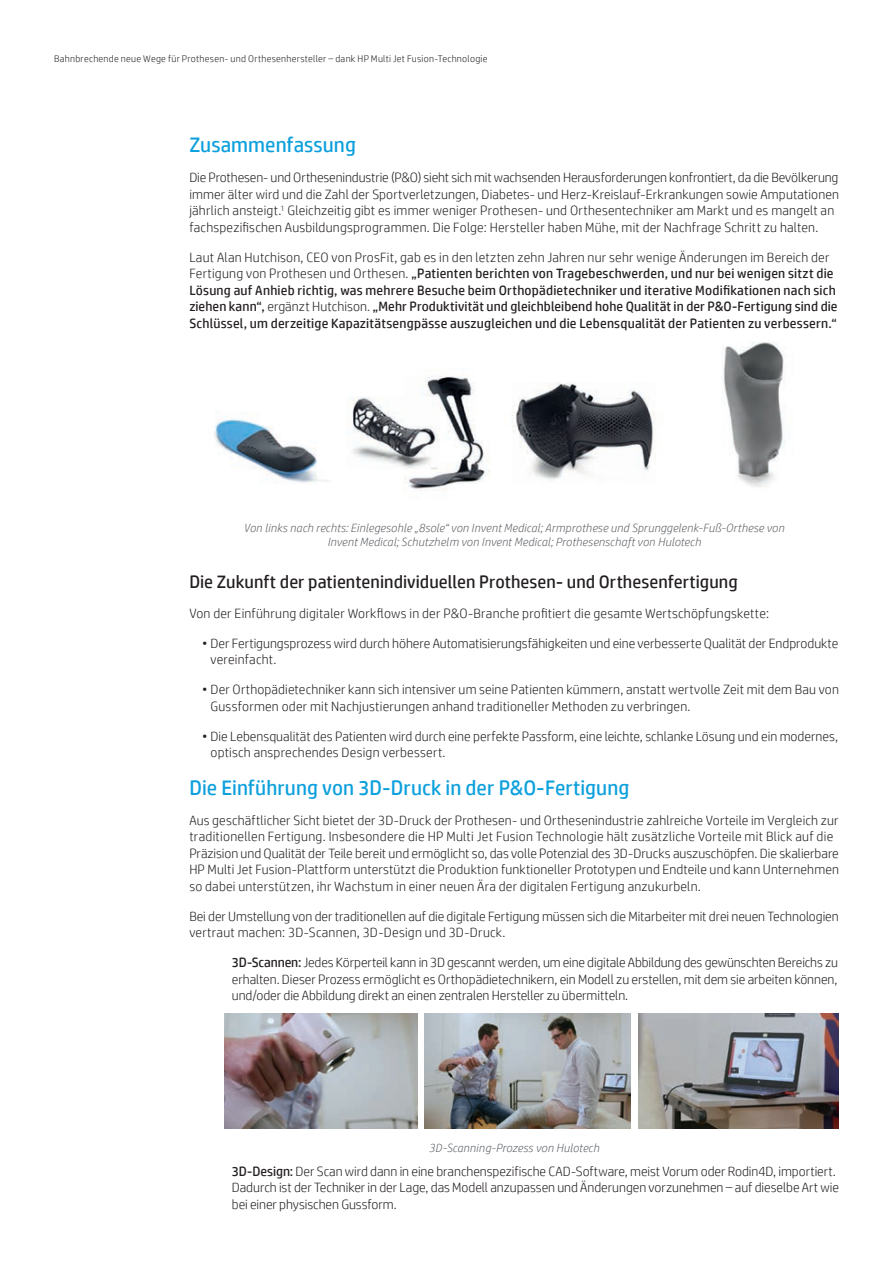
<style>
.page{position:relative;width:893px;height:1263px;background:#fff}
.page>*{position:absolute;margin:0;border:0;box-sizing:border-box;transform-origin:0 0}
.Subhead_14_16_blue{font:21px "HP Simplified";color:#0ca0dd}
.Headline_12_Regular{font:18px "HP Simplified";color:#231f20}
.Body{font:300 13.5px/16.5px "HP Simplified";letter-spacing:.01em;color:#231f20}
.Body-2{font:13.5px/16.5px "HP Simplified";letter-spacing:.015em;color:#231f20}
.Body_Left_Indent{font:300 13.5px/16.5px "HP Simplified";letter-spacing:-.005em;color:#231f20;text-align:justify}
.Image_Text_8{font:italic 300 12px/14.4px "HP Simplified";letter-spacing:.01em;color:#5f6368;text-align:center}
.t1{font:300 9.75px "HP Simplified";letter-spacing:.025em;color:#231f20}
.s1{font-weight:300}
.s2{font-weight:400}
</style>
<div class="page">
<img style="left:214px;top:342px;width:572px;height:149px">
<img style="left:225px;top:1014px;width:192px;height:114px">
<img style="left:425px;top:1014px;width:206px;height:114px">
<img style="left:638px;top:1014px;width:201px;height:114px">
<p class="t1" style="left:54px;top:52px;width:435px">Bahnbrechende neue Wege für Prothesen- und Orthesenhersteller – dank HP Multi Jet Fusion-Technologie</p>
<p class="Subhead_14_16_blue" style="left:189px;top:131px;width:168px">Zusammenfassung</p>
<p class="Body" style="left:189px;top:169px;width:651px">Die Prothesen- und Orthesenindustrie (P&amp;O) sieht sich mit wachsenden Herausforderungen konfrontiert, da die Bevölkerung immer älter wird und die Zahl der Sportverletzungen, Diabetes- und Herz-Kreislauf-Erkrankungen sowie Amputationen jährlich ansteigt.<sup>1</sup> Gleichzeitig gibt es immer weniger Prothesen- und Orthesentechniker am Markt und es mangelt an fachspezifischen Ausbildungsprogrammen. Die Folge: Hersteller haben Mühe, mit der Nachfrage Schritt zu halten.</p>
<p class="Body-2" style="left:189px;top:249px;width:650px"><span class="s1">Laut Alan Hutchison, CEO von ProsFit, gab es in den letzten zehn Jahren nur sehr wenige Änderungen im Bereich der Fertigung von Prothesen und Orthesen.</span> „Patienten berichten von Tragebeschwerden, und nur bei wenigen sitzt die Lösung auf Anhieb richtig, was mehrere Besuche beim Orthopädietechniker und iterative Modifikationen nach sich ziehen kann“, <span class="s1">ergänzt Hutchison.</span> „Mehr Produktivität und gleichbleibend hohe Qualität in der P&amp;O-Fertigung sind die Schlüssel, um derzeitige Kapazitätsengpässe auszugleichen und die Lebensqualität der Patienten zu verbessern.“</p>
<p class="Image_Text_8" style="left:244px;top:520px;width:542px">Von links nach rechts: Einlegesohle „8sole“ von Invent Medical; Armprothese und Sprunggelenk-Fuß-Orthese von<br>Invent Medical; Schutzhelm von Invent Medical; Prothesenschaft von Hulotech</p>
<p class="Headline_12_Regular" style="left:189px;top:570px;width:550px">Die Zukunft der patientenindividuellen Prothesen- und Orthesenfertigung</p>
<p class="Body" style="left:189px;top:605px;width:581px">Von der Einführung digitaler Workflows in der P&amp;O-Branche profitiert die gesamte Wertschöpfungskette:</p>
<p class="Body" style="left:211px;top:635px;width:629px;text-indent:-9px">• Der Fertigungsprozess wird durch höhere Automatisierungsfähigkeiten und eine verbesserte Qualität der Endprodukte vereinfacht.</p>
<p class="Body" style="left:211px;top:681px;width:630px;text-indent:-9px">• Der Orthopädietechniker kann sich intensiver um seine Patienten kümmern, anstatt wertvolle Zeit mit dem Bau von<br>Gussformen oder mit Nachjustierungen anhand traditioneller Methoden zu verbringen.</p>
<p class="Body" style="left:211px;top:728px;width:629px;text-indent:-9px">• Die Lebensqualität des Patienten wird durch eine perfekte Passform, eine leichte, schlanke Lösung und ein modernes, optisch ansprechendes Design verbessert.</p>
<p class="Subhead_14_16_blue" style="left:189px;top:774px;width:441px">Die Einführung von 3D-Druck in der P&amp;O-Fertigung</p>
<p class="Body" style="left:189px;top:812px;width:651px">Aus geschäftlicher Sicht bietet der 3D-Druck der Prothesen- und Orthesenindustrie zahlreiche Vorteile im Vergleich zur traditionellen Fertigung. Insbesondere die HP Multi Jet Fusion Technologie hält zusätzliche Vorteile mit Blick auf die Präzision und Qualität der Teile bereit und ermöglicht so, das volle Potenzial des 3D-Drucks auszuschöpfen. Die skalierbare HP Multi Jet Fusion-Plattform unterstützt die Produktion funktioneller Prototypen und Endteile und kann Unternehmen so dabei unterstützen, ihr Wachstum in einer neuen Ära der digitalen Fertigung anzukurbeln.</p>
<p class="Body" style="left:189px;top:908px;width:651px">Bei der Umstellung von der traditionellen auf die digitale Fertigung müssen sich die Mitarbeiter mit drei neuen Technologien vertraut machen: 3D-Scannen, 3D-Design und 3D-Druck.</p>
<p class="Body_Left_Indent" style="left:232px;top:954px;width:608px"><span class="s2">3D-Scannen:</span> Jedes Körperteil kann in 3D gescannt werden, um eine digitale Abbildung des gewünschten Bereichs zu erhalten. Dieser Prozess ermöglicht es Orthopädietechnikern, ein Modell zu erstellen, mit dem sie arbeiten können, und/oder die Abbildung direkt an einen zentralen Hersteller zu übermitteln.</p>
<p class="Image_Text_8" style="left:429px;top:1140px;width:172px">3D-Scanning-Prozess von Hulotech</p>
<p class="Body_Left_Indent" style="left:232px;top:1163px;width:609px;text-align:left"><span class="s2">3D-Design:</span> Der Scan wird dann in eine branchenspezifische CAD-Software, meist Vorum oder Rodin4D, importiert.<br>Dadurch ist der Techniker in der Lage, das Modell anzupassen und Änderungen vorzunehmen – auf dieselbe Art wie bei einer physischen Gussform.</p>
</div>
